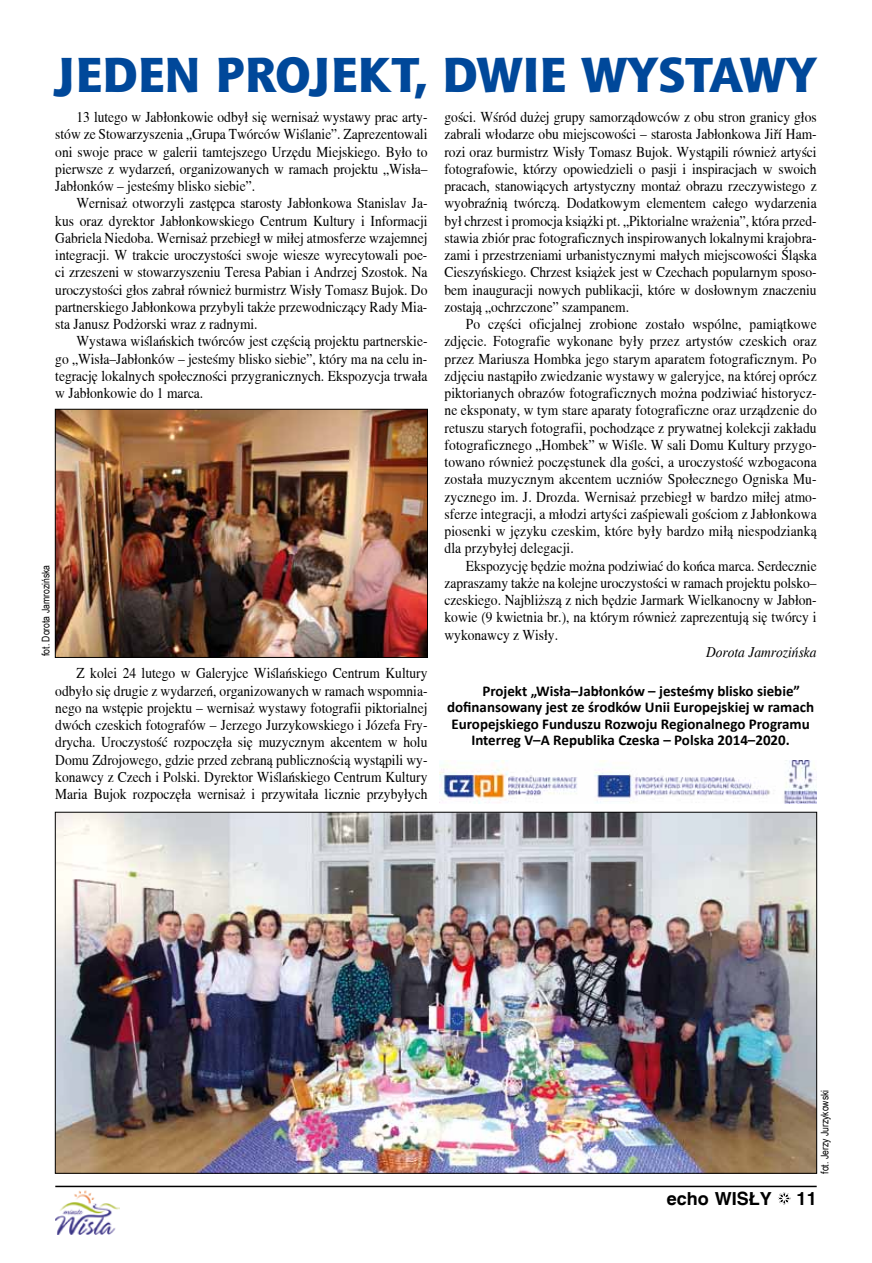
<style>
.page{position:relative;width:872px;height:1263px;background:#fff}
.page>*{position:absolute;margin:0;border:0;box-sizing:border-box;transform-origin:0 0}
.t1{font:49.5px "Aerton TTEFN Black";color:#00489a}
.t2{font:700 18px "Switzerland";color:#000}
.t3{font:15px/17.2px "Toronto";color:#000;text-align:justify;scale:.9 1}
.t4{font:700 15px "Calibri";color:#000}
.t5{font:italic 15px "Toronto";color:#000;scale:.9 1}
.t6{font:10.5px "Arial Narrow";color:#000}
</style>
<div class="page">
<hr style="left:55px;top:1186px;width:761px;height:1px;background:#000">
<svg style="left:778px;top:1192px;width:12px;height:13px"></svg>
<img style="left:55px;top:1191px;width:64px;height:43px">
<img style="left:57px;top:411px;width:369px;height:245px">
<div style="left:55px;top:409px;width:373px;height:249px;border:1px solid #000"></div>
<img style="left:439px;top:760px;width:377px;height:44px">
<img style="left:57px;top:814px;width:758px;height:358px">
<h1 class="t1" style="left:55px;top:44px;width:763px">JEDEN PROJEKT, DWIE WYSTAWY</h1>
<p class="t3" style="left:55px;top:108px;width:415px;text-indent:21px">13 lutego w Jabłonkowie odbył się wernisaż wystawy prac arty&shy;stów ze Stowarzyszenia „Grupa Twórców Wiślanie”. Zaprezentowali oni swoje prace w galerii tamtejszego Urzędu Miejskiego. Było to pierwsze z wydarzeń, organizowanych w ramach projektu „Wisła– Jabłonków – jesteśmy blisko siebie”.</p>
<p class="t3" style="left:55px;top:195px;width:415px;text-indent:21px">Wernisaż otworzyli zastępca starosty Jabłonkowa Stanislav Ja&shy;kus oraz dyrektor Jabłonkowskiego Centrum Kultury i Informacji Gabriela Niedoba. Wernisaż przebiegł w miłej atmosferze wzajemnej integracji. W trakcie uroczystości swoje wiesze wyrecytowali poe&shy;ci zrzeszeni w stowarzyszeniu Teresa Pabian i Andrzej Szostok. Na uroczystości głos zabrał również burmistrz Wisły Tomasz Bujok. Do partnerskiego Jabłonkowa przybyli także przewodniczący Rady Mia&shy;sta Janusz Podżorski wraz z radnymi.</p>
<p class="t3" style="left:55px;top:333px;width:415px;text-indent:21px">Wystawa wiślańskich twórców jest częścią projektu partnerskie&shy;go „Wisła–Jabłonków – jesteśmy blisko siebie”, który ma na celu in&shy;tegrację lokalnych społeczności przygranicznych. Ekspozycja trwała w Jabłonkowie do 1 marca.</p>
<p class="t6" style="left:38px;top:656px;width:92px;rotate:-90deg">fot. Dorota Jamrozińska</p>
<p class="t3" style="left:55px;top:665px;width:415px;text-indent:21px">Z kolei 24 lutego w Galeryjce Wiślańskiego Centrum Kultury odbyło się drugie z wydarzeń, organizowanych w ramach wspomnia&shy;nego na wstępie projektu – wernisaż wystawy fotografii piktorialnej dwóch czeskich fotografów – Jerzego Jurzykowskiego i Józefa Fry&shy;drycha. Uroczystość rozpoczęła się muzycznym akcentem w holu Domu Zdrojowego, gdzie przed zebraną publicznością wystąpili wy&shy;konawcy z Czech i Polski. Dyrektor Wiślańskiego Centrum Kultury Maria Bujok rozpoczęła wernisaż i przywitała licznie przybyłych</p>
<p class="t3" style="left:444px;top:108px;width:415px">gości. Wśród dużej grupy samorządowców z obu stron granicy głos zabrali włodarze obu miejscowości – starosta Jabłonkowa Jiří Ham&shy;rozi oraz burmistrz Wisły Tomasz Bujok. Wystąpili również artyści fotografowie, którzy opowiedzieli o pasji i inspiracjach w swoich pracach, stanowiących artystyczny montaż obrazu rzeczywistego z wyobraźnią twórczą. Dodatkowym elementem całego wydarzenia był chrzest i promocja książki pt. „Piktorialne wrażenia”, która przed&shy;stawia zbiór prac fotograficznych inspirowanych lokalnymi krajobra&shy;zami i przestrzeniami urbanistycznymi małych miejscowości Śląska Cieszyńskiego. Chrzest książek jest w Czechach popularnym sposo&shy;bem inauguracji nowych publikacji, które w dosłownym znaczeniu zostają „ochrzczone” szampanem.</p>
<p class="t3" style="left:444px;top:315px;width:415px;text-indent:21px">Po części oficjalnej zrobione zostało wspólne, pamiątkowe zdjęcie. Fotografie wykonane były przez artystów czeskich oraz przez Mariusza Hombka jego starym aparatem fotograficznym. Po zdjęciu nastąpiło zwiedzanie wystawy w galeryjce, na której oprócz piktorianych obrazów fotograficznych można podziwiać historycz&shy;ne eksponaty, w tym stare aparaty fotograficzne oraz urządzenie do retuszu starych fotografii, pochodzące z prywatnej kolekcji zakładu fotograficznego „Hombek” w Wiśle. W sali Domu Kultury przygo&shy;towano również poczęstunek dla gości, a uroczystość wzbogacona została muzycznym akcentem uczniów Społecznego Ogniska Mu&shy;zycznego im. J. Drozda. Wernisaż przebiegł w bardzo miłej atmo&shy;sferze integracji, a młodzi artyści zaśpiewali gościom z Jabłonkowa piosenki w języku czeskim, które były bardzo miłą niespodzianką dla przybyłej delegacji.</p>
<p class="t3" style="left:444px;top:557px;width:415px;text-indent:21px">Ekspozycję będzie można podziwiać do końca marca. Serdecznie zapraszamy także na kolejne uroczystości w ramach projektu polsko– czeskiego. Najbliższą z nich będzie Jarmark Wielkanocny w Jabłon&shy;kowie (9 kwietnia br.), na którym również zaprezentują się twórcy i wykonawcy z Wisły.</p>
<p class="t5" style="left:706px;top:644px;width:124px">Dorota Jamrozińska</p>
<p class="t4" style="left:482px;top:681px;width:319px">Projekt „Wisła–Jabłonków – jesteśmy blisko siebie”</p>
<p class="t4" style="left:447px;top:698px;width:368px">dofinansowany jest ze środków Unii Europejskiej w ramach</p>
<p class="t4" style="left:451px;top:714px;width:360px">Europejskiego Funduszu Rozwoju Regionalnego Programu</p>
<p class="t4" style="left:471px;top:731px;width:320px">Interreg V–A Republika Czeska – Polska 2014–2020.</p>
<p class="t6" style="left:817px;top:1174px;width:85px;rotate:-90deg">fot. Jerzy Jurzykowski</p>
<p class="t2" style="left:667px;top:1187px;width:107px">echo WISŁY</p>
<p class="t2" style="left:796px;top:1187px;width:22px">11</p>
</div>
